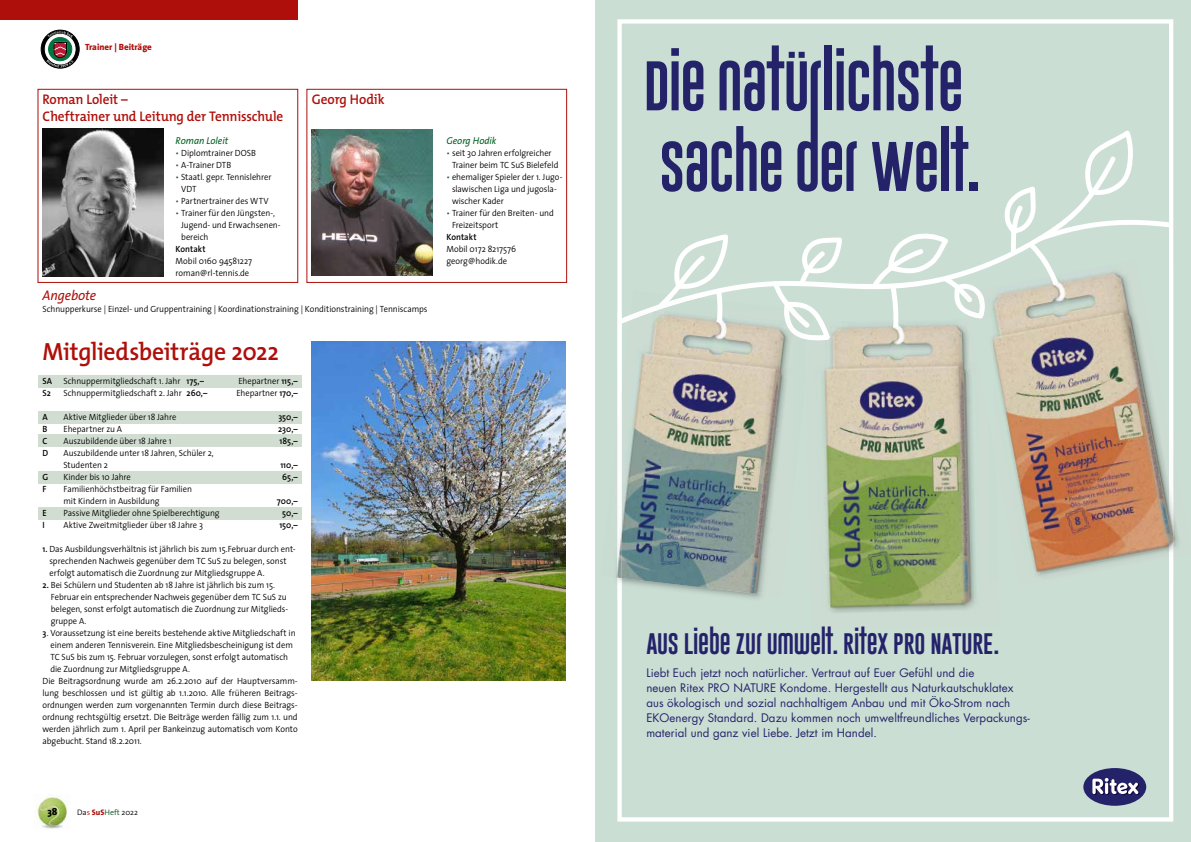
<style>
.page{position:relative;width:1191px;height:842px;background:#fff}
.page>*{position:absolute;margin:0;border:0;box-sizing:border-box;transform-origin:0 0}
.t1{font:51.1px/80.6px "Gobold Uplow";letter-spacing:-.02em;color:#24236a;text-align:center}
.t2{font:600 25px "The Mix";letter-spacing:-.015em;color:#ae0f0a;scale:.95 1}
.t3{font:21.7px "Gobold Uplow";letter-spacing:-.01em;color:#24236a}
.t4{font:600 14px/17px "The Mix";letter-spacing:-.01em;color:#ae0f0a;scale:.95 1}
.t5{font:italic 14px "The Sans";letter-spacing:-.01em;color:#ae0f0a;scale:.95 1}
.t6{font:11.5px/15px "Futura LT";letter-spacing:.005em;color:#24236a}
.t7{font:italic 10px "The Sans";color:#005f21;scale:.95 1}
.t8{font:800 10px "The Sans";color:#000}
.t9{font:300 9px/12px "The Sans";letter-spacing:-.005em;color:#000;scale:.95 1}
.t10{font:600 9px "The Sans";letter-spacing:-.005em;color:#000;scale:.95 1}
.t11{font:800 9px "The Sans";color:#ae0f0a}
.t12{font:300 8px "The Sans";color:#000}
.s1{color:#23663b}
.s2{font-weight:600}
.s3{color:#ae0f0a}
.s4{font-weight:800;color:#ae0f0a}
.s5{font-weight:400;color:#23663b}
.s6{color:#cbded4}
</style>
<div class="page">
<img style="left:34px;top:794px;width:34px;height:35px">
<svg style="left:41px;top:30px;width:38px;height:38px"></svg>
<div style="left:41px;top:30px;width:38px;height:38px;border:1px solid #000;border-radius:50%"></div>
<div style="left:45px;top:34px;width:30px;height:30px;border:1px solid #fff;border-radius:50%"></div>
<svg style="left:46px;top:31px;width:28px;height:36px"></svg>
<div style="left:0;top:0;width:298px;height:20px;background:#ae0f0a"></div>
<div style="left:38px;top:375px;width:264px;height:12px;background:#d1ddd1"></div>
<div style="left:38px;top:411px;width:264px;height:12px;background:#d1ddd1"></div>
<div style="left:38px;top:435px;width:264px;height:12px;background:#d1ddd1"></div>
<div style="left:38px;top:471px;width:264px;height:12px;background:#d1ddd1"></div>
<div style="left:38px;top:507px;width:264px;height:12px;background:#d1ddd1"></div>
<img style="left:312px;top:129px;width:120px;height:146px">
<img style="left:43px;top:129px;width:120px;height:147px">
<img style="left:312px;top:342px;width:254px;height:338px">
<div style="left:595px;top:0;width:596px;height:842px;background:#cbded4"></div>
<svg style="left:617px;top:19px;width:556px;height:803px"></svg>
<svg style="left:619px;top:155px;width:385px;height:163px"></svg>
<img style="left:813px;top:318px;width:57px;height:37px">
<img style="left:806px;top:355px;width:37px;height:275px">
<img style="left:968px;top:422px;width:31px;height:204px">
<img style="left:842px;top:616px;width:126px;height:13px">
<img style="left:821px;top:321px;width:158px;height:295px">
<img style="left:621px;top:562px;width:172px;height:39px">
<img style="left:617px;top:597px;width:4px;height:4px">
<img style="left:631px;top:291px;width:141px;height:20px">
<img style="left:640px;top:297px;width:16px;height:14px">
<img style="left:793px;top:340px;width:20px;height:154px">
<img style="left:804px;top:340px;width:9px;height:43px">
<img style="left:617px;top:311px;width:176px;height:251px">
<img style="left:614px;top:541px;width:171px;height:56px">
<img style="left:630px;top:311px;width:24px;height:9px">
<svg style="left:772px;top:237px;width:70px;height:103px"></svg>
<img style="left:784px;top:311px;width:9px;height:22px">
<img style="left:988px;top:554px;width:10px;height:25px">
<img style="left:985px;top:260px;width:19px;height:58px">
<img style="left:968px;top:318px;width:20px;height:104px">
<img style="left:969px;top:327px;width:10px;height:47px">
<img style="left:1019px;top:579px;width:155px;height:7px">
<img style="left:988px;top:269px;width:187px;height:285px">
<img style="left:1014px;top:521px;width:165px;height:58px">
<img style="left:988px;top:318px;width:7px;height:139px">
<svg style="left:656px;top:234px;width:72px;height:89px"></svg>
<svg style="left:870px;top:232px;width:115px;height:95px"></svg>
<svg style="left:1004px;top:130px;width:166px;height:154px"></svg>
<div style="left:1083px;top:768px;width:63px;height:38px;background:#24236a;border-radius:50%"></div>
<svg style="left:1092px;top:778px;width:47px;height:17px"></svg>
<svg style="left:797px;top:61px;width:24px;height:131px"></svg>
<div style="left:37px;top:89px;width:261px;height:194px;border:1px solid #ae0f0a"></div>
<div style="left:306px;top:89px;width:261px;height:194px;border:1px solid #ae0f0a"></div>
<p class="t11" style="left:85px;top:39px;width:68px">Trainer | Beiträge</p>
<h3 class="t4" style="left:43px;top:90px;width:255px">Roman Loleit –<br>Cheftrainer und Leitung der Tennisschule</h3>
<p class="t7" style="left:176px;top:132px;width:57px">Roman Loleit</p>
<p class="t9" style="left:176px;top:147px;width:86px"><span class="s1">•</span> Diplomtrainer DOSB</p>
<p class="t9" style="left:176px;top:159px;width:60px"><span class="s1">•</span> A-Trainer DTB</p>
<p class="t9" style="left:181px;top:171px;width:96px;text-indent:-6px"><span class="s1">•</span> Staatl. gepr. Tennislehrer<br>VDT</p>
<p class="t9" style="left:176px;top:195px;width:99px"><span class="s1">•</span> Partnertrainer des WTV</p>
<p class="t9" style="left:181px;top:207px;width:106px;text-indent:-6px"><span class="s1">•</span> Trainer für den Jüngsten-,<br>Jugend- und Erwachsenen&shy;bereich</p>
<p class="t10" style="left:176px;top:241px;width:33px">Kontakt</p>
<p class="t9" style="left:176px;top:255px;width:82px">Mobil 0160 94581227 roman@rl-tennis.de</p>
<h3 class="t5" style="left:43px;top:284px;width:58px">Angebote</h3>
<p class="t9" style="left:43px;top:303px;width:407px">Schnupperkurse | Einzel- und Gruppentraining | Koordinationstraining | Konditionstraining | Tenniscamps</p>
<h3 class="t4" style="left:312px;top:90px;width:78px">Georg Hodik</h3>
<h2 class="t2" style="left:43px;top:331px;width:250px">Mitgliedsbeiträge 2022</h2>
<p class="t10" style="left:43px;top:373px;width:12px">SA</p>
<p class="t9" style="left:64px;top:375px;width:149px">Schnuppermitgliedschaft 1. Jahr <span class="s2">175,–</span></p>
<p class="t9" style="left:238px;top:375px;width:64px">Ehepartner <span class="s2">115,–</span></p>
<p class="t10" style="left:43px;top:385px;width:10px">S2</p>
<p class="t9" style="left:64px;top:387px;width:153px">Schnuppermitgliedschaft 2. Jahr <span class="s2">260,–</span></p>
<p class="t9" style="left:236px;top:387px;width:66px">Ehepartner <span class="s2">170,–</span></p>
<p class="t10" style="left:43px;top:409px;width:7px">A</p>
<p class="t9" style="left:64px;top:411px;width:120px">Aktive Mitglieder über 18 Jahre</p>
<p class="t10" style="left:278px;top:409px;width:22px">350,–</p>
<p class="t10" style="left:43px;top:421px;width:7px">B</p>
<p class="t9" style="left:64px;top:423px;width:63px">Ehepartner zu A</p>
<p class="t10" style="left:278px;top:421px;width:22px">230,–</p>
<p class="t10" style="left:43px;top:433px;width:7px">C</p>
<p class="t9" style="left:64px;top:435px;width:115px">Auszubildende über 18 Jahre 1</p>
<p class="t10" style="left:279px;top:433px;width:21px">185,–</p>
<p class="t10" style="left:43px;top:445px;width:8px">D</p>
<p class="t9" style="left:64px;top:447px;width:160px">Auszubildende unter 18 Jahren, Schüler 2,<br>Studenten 2</p>
<p class="t10" style="left:280px;top:457px;width:20px">110,–</p>
<p class="t10" style="left:43px;top:469px;width:8px">G</p>
<p class="t9" style="left:64px;top:471px;width:72px">Kinder bis 10 Jahre</p>
<p class="t10" style="left:282px;top:469px;width:18px">65,–</p>
<p class="t10" style="left:43px;top:481px;width:6px">F</p>
<p class="t9" style="left:64px;top:483px;width:137px">Familienhöchstbeitrag für Familien mit Kindern in Ausbildung</p>
<p class="t10" style="left:277px;top:493px;width:23px">700,–</p>
<p class="t10" style="left:43px;top:505px;width:6px">E</p>
<p class="t9" style="left:64px;top:507px;width:166px">Passive Mitglieder ohne Spielberechtigung</p>
<p class="t10" style="left:282px;top:505px;width:18px">50,–</p>
<p class="t10" style="left:43px;top:517px;width:4px">I</p>
<p class="t9" style="left:64px;top:519px;width:148px">Aktive Zweitmitglieder über 18 Jahre 3</p>
<p class="t10" style="left:279px;top:517px;width:21px">150,–</p>
<p class="t9" style="left:49px;top:543px;width:261px;text-indent:-7px"><span class="s2">1.</span> Das Ausbildungsverhältnis ist jährlich bis zum 15.Februar durch ent&shy;sprechenden Nachweis gegenüber dem TC SuS zu belegen, sonst erfolgt automatisch die Zuordnung zur Mitgliedsgruppe A.</p>
<p class="t9" style="left:51px;top:579px;width:252px;text-indent:-8px"><span class="s2">2.</span> Bei Schülern und Studenten ab 18 Jahre ist jährlich bis zum 15.<br>Februar ein entsprechender Nachweis gegenüber dem TC SuS zu belegen, sonst erfolgt automatisch die Zuordnung zur Mitglieds&shy;gruppe A.</p>
<p class="t9" style="left:43px;top:627px;width:268px"><span class="s2">3</span>. Voraussetzung ist eine bereits bestehende aktive Mitgliedschaft in</p>
<p class="t9" style="left:50px;top:639px;width:257px">einem anderen Tennisverein. Eine Mitgliedsbescheinigung ist dem</p>
<p class="t9" style="left:50px;top:651px;width:252px">TC SuS bis zum 15. Februar vorzulegen, sonst erfolgt automatisch</p>
<p class="t9" style="left:50px;top:663px;width:148px">die Zuordnung zur Mitgliedsgruppe A.</p>
<p class="t9" style="left:43px;top:675px;width:270px">Die Beitragsordnung wurde am 26.2.2010 auf der Hauptversamm-</p>
<p class="t9" style="left:43px;top:687px;width:270px">lung beschlossen und ist gültig ab 1.1.2010. Alle früheren Beitrags-</p>
<p class="t9" style="left:43px;top:699px;width:270px">ordnungen werden zum vorgenannten Termin durch diese Beitrags-</p>
<p class="t9" style="left:43px;top:711px;width:270px">ordnung rechtsgültig ersetzt. Die Beiträge werden fällig zum 1.1. und</p>
<p class="t9" style="left:43px;top:723px;width:270px">werden jährlich zum 1. April per Bankeinzug automatisch vom Konto</p>
<p class="t9" style="left:43px;top:735px;width:106px">abgebucht. Stand 18.2.2011.</p>
<p class="t7" style="left:446px;top:132px;width:54px">Georg Hodik</p>
<p class="t9" style="left:452px;top:147px;width:114px;text-indent:-6px"><span class="s1">•</span> seit 30 Jahren erfolgreicher<br>Trainer beim TC SuS Bielefeld</p>
<p class="t9" style="left:452px;top:171px;width:118px;text-indent:-6px"><span class="s1">•</span> ehemaliger Spieler der 1. Jugo&shy;slawischen Liga und jugosla&shy;wischer Kader</p>
<p class="t9" style="left:452px;top:207px;width:109px;text-indent:-6px"><span class="s1">•</span> Trainer für den Breiten- und<br>Freizeitsport</p>
<p class="t10" style="left:446px;top:229px;width:33px">Kontakt</p>
<p class="t9" style="left:446px;top:243px;width:75px">Mobil 0172 8217576 georg@hodik.de</p>
<p class="t8" style="left:47px;top:803px;width:12px">38</p>
<p class="t12" style="left:77px;top:806px;width:62px">Da<span class="s3">s</span> <span class="s4">SuS</span><span class="s5">Heft</span> 2022</p>
<h1 class="t1" style="left:643px;top:46px;width:339px">DIE NATÜ<span class="s6">R</span>LICHSTE<br>SACHE <span class="s6">D</span>ER WELT.</h1>
<h3 class="t3" style="left:646px;top:626px;width:354px">AUS LIEBE ZUR UMWELT. RITEX PRO NATURE.</h3>
<p class="t6" style="left:646px;top:665px;width:385px">Liebt Euch jetzt noch natürlicher. Vertraut auf Euer Gefühl und die<br>neuen Ritex PRO NATURE Kondome. Hergestellt aus Naturkautschuklatex aus ökologisch und sozial nachhaltigem Anbau und mit Öko-Strom nach EKOenergy Standard. Dazu kommen noch umweltfreundliches Verpackungs&shy;material und ganz viel Liebe. Jetzt im Handel.</p>
</div>
